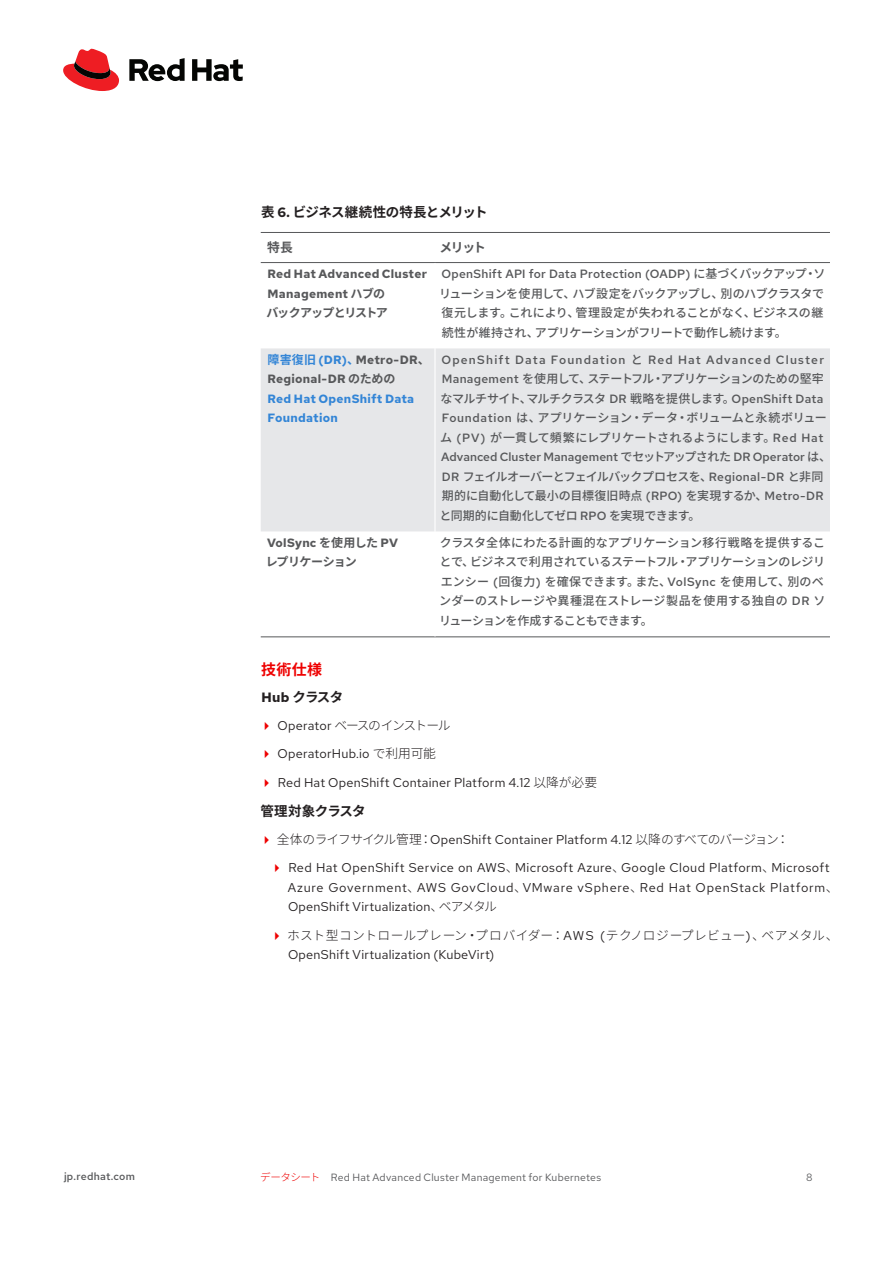
<style>
.page{position:relative;width:893px;height:1263px;background:#fff}
.page>*{position:absolute;margin:0;border:0;box-sizing:border-box;transform-origin:0 0}
.Main_-_Subhead_1{font:700 15px "Noto Sans JP";color:#e00}
.Main_-_Table_Name{font:700 13.5px "Noto Sans JP";letter-spacing:-.04em;color:#231f20}
.Main_-_Subhead_3{font:700 13.5px "Noto Sans JP";letter-spacing:-.03em;color:#231f20}
.Main_-_Subhead_3-2{font:700 13.5px "Noto Sans JP";letter-spacing:-.06em;color:#231f20}
.t1{font:12.75px/19.5px "Red Hat Text";letter-spacing:.03em;color:#231f20}
.t2{font:300 12.75px/19.5px "Noto Sans JP";letter-spacing:.02em;color:#231f20}
.t3{font:300 12.75px "Noto Sans JP";letter-spacing:-.1em;color:#231f20}
.Main_-_Table_Subhead_1__left-aligned{font:700 12.75px "Noto Sans JP";letter-spacing:-.11em;color:#57585a}
.Main_-_Table_Body__left-aligned{font:500 12px/19.5px "Noto Sans JP";letter-spacing:-.025em;color:#57585a}
.Main_-_Table_Body__left-aligned-2{font:700 12px/19.5px "Red Hat Text";letter-spacing:.02em;color:#3385d6}
.Main_-_Table_Body__left-aligned-3{font:700 12px/19.5px "Red Hat Text";letter-spacing:.02em;color:#57585a}
.Main_-_Table_Body__left-aligned-4{font:700 12px/19.5px "Noto Sans JP";letter-spacing:-.055em;color:#57585a}
.Footer_-_Running_Foot{font:10.5px "Red Hat Text";letter-spacing:.025em;color:#57585a}
.t4{font:500 10.5px "Red Hat Text";letter-spacing:.025em;color:#57585a}
.s1{font-family:"Red Hat Text"}
.s2{font-family:"Noto Sans JP"}
.s3{color:#57585a}
.s4{font-family:"Noto Sans JP";color:#57585a}
.s5{font-family:"Red Hat Text";font-weight:400}
.s6{font-family:"Noto Sans JP";font-weight:300}
.s7{font-family:"Noto Sans JP";font-weight:300;color:#e00}
</style>
<div class="page">
<hr style="left:261px;top:232px;width:569px;height:1px;background:#57585a">
<div style="left:261px;top:348px;width:569px;height:183px;background:#e6e7e9"></div>
<hr style="left:261px;top:262px;width:174px;height:1px;background:#57585a">
<hr style="left:435px;top:262px;width:395px;height:1px;background:#57585a">
<hr style="left:261px;top:636px;width:174px;height:1px;background:#57585a">
<hr style="left:435px;top:636px;width:395px;height:1px;background:#57585a">
<hr style="left:434px;top:348px;width:2px;height:183px;background:#fff">
<svg style="left:63px;top:49px;width:56px;height:42px"></svg>
<svg style="left:129px;top:58px;width:114px;height:23px"></svg>
<p class="Main_-_Table_Name" style="left:261px;top:204px;width:228px">表 <span class="s1">6.</span> ビジネス継続性の特長とメリット</p>
<p class="Main_-_Table_Subhead_1__left-aligned" style="left:267px;top:240px;width:27px">特長</p>
<p class="Main_-_Table_Subhead_1__left-aligned" style="left:440px;top:240px;width:48px">メリット</p>
<p class="Main_-_Table_Body__left-aligned-3" style="left:266px;top:264px;width:162px">Red Hat Advanced Cluster<br>Management <span class="s2">ハブの<br>バックアップとリストア</span></p>
<p class="Main_-_Table_Body__left-aligned" style="left:439px;top:264px;width:388px"><span class="s1">OpenShift API for Data Protection (OADP)</span> に基づくバックアップ・ソリューションを使用して、ハブ設定をバックアップし、別のハブクラスタで復元します。これにより、管理設定が失われることがなく、ビジネスの継続性が維持され、アプリケーションがフリートで動作し続けます。</p>
<p class="Main_-_Table_Body__left-aligned-2" style="left:268px;top:349px;width:164px"><span class="s2">障害復旧</span> (DR)<span class="s2">、</span><span class="s3">Metro-DR</span><span class="s4">、<br></span><span class="s3">Regional-DR</span> <span class="s4">のための<br></span>Red Hat OpenShift Data<br>Foundation</p>
<p class="Main_-_Table_Body__left-aligned" style="left:439px;top:350px;width:393px"><span class="s1">OpenShift Data Foundation</span> と <span class="s1">Red Hat Advanced Cluster Management</span> を使用して、ステートフル・アプリケーションのための堅牢なマルチサイト、マルチクラスタ <span class="s1">DR</span> 戦略を提供します。<span class="s1">OpenShift Data Foundation</span> は、アプリケーション・データ・ボリュームと永続ボリューム <span class="s1">(PV)</span> が一貫して頻繁にレプリケートされるようにします。<span class="s1">Red Hat Advanced Cluster Management</span> でセットアップされた <span class="s1">DR Operator</span> は、<span class="s1">DR</span> フェイルオーバーとフェイルバックプロセスを、<span class="s1">Regional-DR</span> と非同期的に自動化して最小の目標復旧時点 <span class="s1">(RPO)</span> を実現するか、<span class="s1">Metro-DR</span>と同期的に自動化してゼロ <span class="s1">RPO</span> を実現できます。</p>
<p class="Main_-_Table_Body__left-aligned-4" style="left:266px;top:533px;width:134px"><span class="s1">VolSync</span> を使用した <span class="s1">PV</span>レプリケーション</p>
<p class="Main_-_Table_Body__left-aligned" style="left:439px;top:533px;width:388px">クラスタ全体にわたる計画的なアプリケーション移行戦略を提供することで、ビジネスで利用されているステートフル・アプリケーションのレジリエンシー <span class="s1">(</span>回復力<span class="s1">)</span> を確保できます。また、<span class="s1">VolSync</span> を使用して、別のベンダーのストレージや異種混在ストレージ製品を使用する独自の <span class="s1">DR</span> ソリューションを作成することもできます。</p>
<p class="Main_-_Subhead_1" style="left:261px;top:661px;width:62px">技術仕様</p>
<p class="Main_-_Subhead_3-2" style="left:262px;top:689px;width:83px"><span class="s1">Hub</span> クラスタ</p>
<p class="t3" style="left:277px;top:718px;width:175px"><span class="s5">Operator</span> ベースのインストール</p>
<p class="t1" style="left:277px;top:744px;width:160px">OperatorHub.io <span class="s6">で利用可能</span></p>
<p class="t1" style="left:278px;top:772px;width:321px">Red Hat OpenShift Container Platform 4.12 <span class="s6">以降が必要</span></p>
<p class="Main_-_Subhead_3" style="left:260px;top:803px;width:107px">管理対象クラスタ</p>
<p class="t1" style="left:277px;top:829px;width:514px"><span class="s6">全体のライフサイクル管理：</span>OpenShift Container Platform 4.12 <span class="s6">以降のすべてのバージョン：</span></p>
<p class="t1" style="left:288px;top:858px;width:552px">Red Hat OpenShift Service on AWS<span class="s6">、</span>Microsoft Azure<span class="s6">、</span>Google Cloud Platform<span class="s6">、</span>Microsoft<br>Azure Government<span class="s6">、</span>AWS GovCloud<span class="s6">、</span>VMware vSphere<span class="s6">、</span>Red Hat OpenStack Platform<span class="s6">、<br></span>OpenShift Virtualization<span class="s6">、ベアメタル</span></p>
<p class="t2" style="left:287px;top:926px;width:553px">ホスト型コントロールプレーン・プロバイダー：<span class="s5">AWS (</span>テクノロジープレビュー<span class="s5">)</span>、ベアメタル、<br><span class="s5">OpenShift Virtualization (KubeVirt)</span></p>
<p class="t4" style="left:64px;top:1170px;width:72px">jp.redhat.com</p>
<p class="Footer_-_Running_Foot" style="left:260px;top:1170px;width:342px"><span class="s7">データシート</span> Red Hat Advanced Cluster Management for Kubernetes</p>
<p class="Footer_-_Running_Foot" style="left:806px;top:1170px;width:8px">8</p>
</div>
